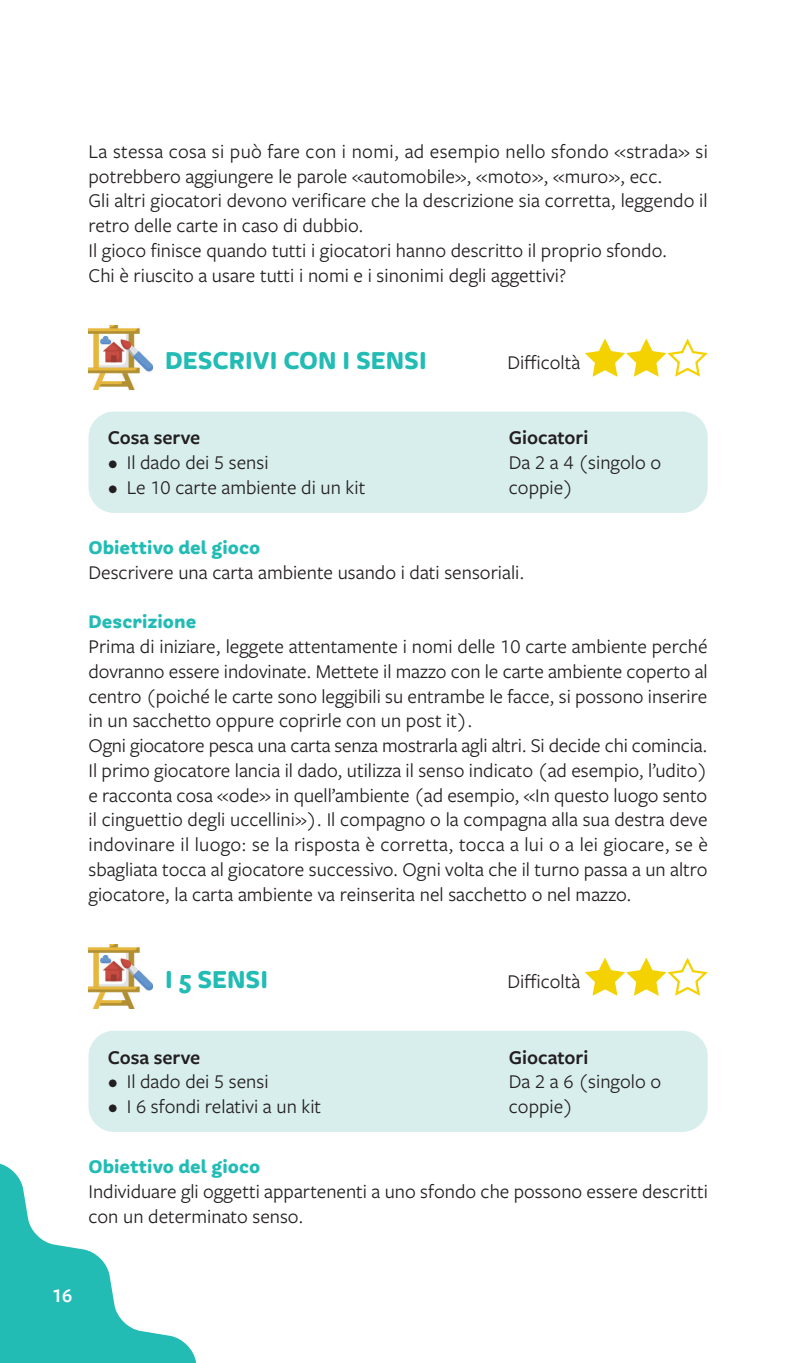
<style>
.page{position:relative;width:796px;height:1363px;background:#fff}
.page>*{position:absolute;margin:0;border:0;box-sizing:border-box;transform-origin:0 0}
.t1{font:700 27px "Freight Round Pro";color:#22bcb5}
.t2{font:20.25px/24.8px "Freight Sans Pro";color:#231f20}
.t3{font:700 20.25px "Freight Round Pro";color:#22bcb5}
.t4{font:600 20.25px "Freight Sans Pro";color:#231f20}
.t5{font:600 20.25px "Freight Sans Pro";color:#fff}
</style>
<div class="page">
<img style="left:88px;top:326px;width:64px;height:63px">
<svg style="left:585px;top:338px;width:123px;height:39px"></svg>
<div style="left:88px;top:411px;width:619px;height:102px;background:#d8eeed;border-radius:26px"></div>
<img style="left:88px;top:944px;width:64px;height:64px">
<svg style="left:585px;top:957px;width:123px;height:39px"></svg>
<div style="left:88px;top:1030px;width:619px;height:101px;background:#d8eeed;border-radius:26px"></div>
<svg style="left:0;top:1163px;width:197px;height:200px"></svg>
<p class="t2" style="left:88px;top:138px;width:620px">La stessa cosa si può fare con i nomi, ad esempio nello sfondo «strada» si potrebbero aggiungere le parole «automobile», «moto», «muro», ecc.<br>Gli altri giocatori devono verificare che la descrizione sia corretta, leggendo il retro delle carte in caso di dubbio.<br>Il gioco finisce quando tutti i giocatori hanno descritto il proprio sfondo.<br>Chi è riuscito a usare tutti i nomi e i sinonimi degli aggettivi?</p>
<h1 class="t1" style="left:165px;top:344px;width:263px">DESCRIVI CON I SENSI</h1>
<p class="t2" style="left:507px;top:349px;width:74px">Difficoltà</p>
<p class="t4" style="left:108px;top:424px;width:94px">Cosa serve</p>
<p class="t2" style="left:108px;top:449px;width:162px">• Il dado dei 5 sensi</p>
<p class="t2" style="left:108px;top:474px;width:259px">• Le 10 carte ambiente di un kit</p>
<p class="t4" style="left:508px;top:424px;width:81px">Giocatori</p>
<p class="t2" style="left:508px;top:449px;width:154px">Da 2 a 4 (singolo o coppie)</p>
<p class="t3" style="left:88px;top:535px;width:173px">Obiettivo del gioco</p>
<p class="t2" style="left:88px;top:559px;width:437px">Descrivere una carta ambiente usando i dati sensoriali.</p>
<p class="t3" style="left:88px;top:609px;width:109px">Descrizione</p>
<p class="t2" style="left:88px;top:633px;width:620px">Prima di iniziare, leggete attentamente i nomi delle 10 carte ambiente perché dovranno essere indovinate. Mettete il mazzo con le carte ambiente coperto al centro (poiché le carte sono leggibili su entrambe le facce, si possono inserire in un sacchetto oppure coprirle con un post it).<br>Ogni giocatore pesca una carta senza mostrarla agli altri. Si decide chi comincia.<br>Il primo giocatore lancia il dado, utilizza il senso indicato (ad esempio, l’udito) e racconta cosa «ode» in quell’ambiente (ad esempio, «In questo luogo sento il cinguettio degli uccellini»). Il compagno o la compagna alla sua destra deve indovinare il luogo: se la risposta è corretta, tocca a lui o a lei giocare, se è sbagliata tocca al giocatore successivo. Ogni volta che il turno passa a un altro giocatore, la carta ambiente va reinserita nel sacchetto o nel mazzo.</p>
<h1 class="t1" style="left:165px;top:962px;width:104px">I 5 SENSI</h1>
<p class="t2" style="left:507px;top:968px;width:74px">Difficoltà</p>
<p class="t4" style="left:108px;top:1043px;width:94px">Cosa serve</p>
<p class="t2" style="left:108px;top:1068px;width:162px">• Il dado dei 5 sensi</p>
<p class="t2" style="left:108px;top:1093px;width:215px">• I 6 sfondi relativi a un kit</p>
<p class="t4" style="left:508px;top:1043px;width:81px">Giocatori</p>
<p class="t2" style="left:508px;top:1068px;width:154px">Da 2 a 6 (singolo o coppie)</p>
<p class="t3" style="left:88px;top:1154px;width:173px">Obiettivo del gioco</p>
<p class="t2" style="left:88px;top:1178px;width:620px">Individuare gli oggetti appartenenti a uno sfondo che possono essere descritti con un determinato senso.</p>
<p class="t5" style="left:52px;top:1281px;width:22px">16</p>
</div>
